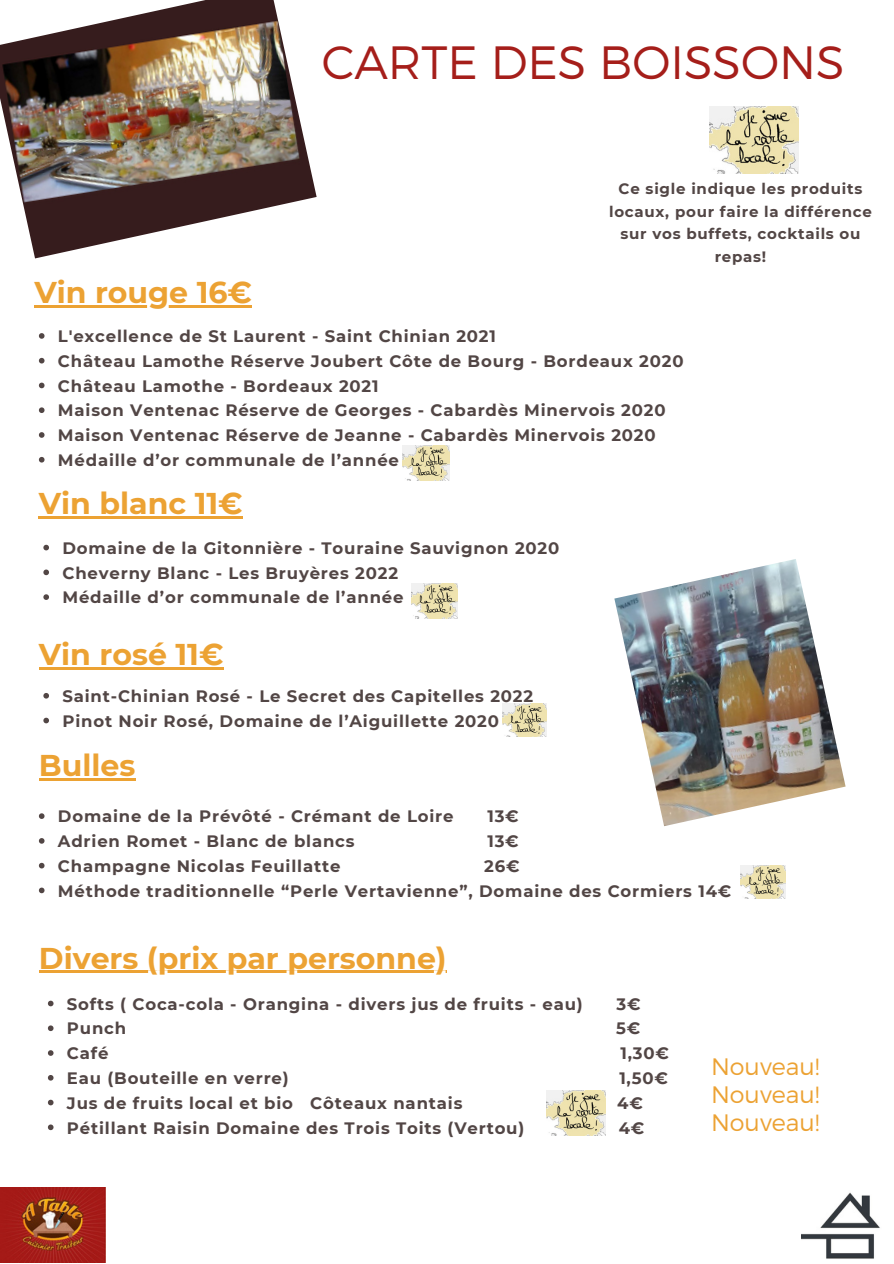
<style>
.page{position:relative;width:894px;height:1264px;background:#fff}
.page>*{position:absolute;margin:0;border:0;box-sizing:border-box;transform-origin:0 0}
.t1{font:300 46.65px "Montserrat";color:#a51e1a}
.t2{font:700 30px "Montserrat";color:#eca233}
.t3{font:300 23.7px "Montserrat";color:#eca233}
.t4{font:700 16.5px "Montserrat";letter-spacing:.05em;color:#524645}
.t5{font:700 15px/22.5px "Montserrat";letter-spacing:.05em;color:#524645;text-align:center}
</style>
<div class="page">
<img style="left:1px;top:1187px;width:105px;height:75px">
<img style="left:801px;top:1192px;width:79px;height:67px">
<img style="left:0;top:0;width:316px;height:258px">
<svg style="left:39px;top:333px;width:5px;height:6px"></svg>
<svg style="left:39px;top:358px;width:5px;height:5px"></svg>
<svg style="left:39px;top:382px;width:5px;height:6px"></svg>
<svg style="left:39px;top:407px;width:5px;height:6px"></svg>
<svg style="left:39px;top:432px;width:5px;height:6px"></svg>
<svg style="left:39px;top:457px;width:5px;height:5px"></svg>
<hr style="left:34px;top:305px;width:218px;height:3px;background:#eca233">
<svg style="left:43px;top:545px;width:6px;height:5px"></svg>
<svg style="left:43px;top:569px;width:6px;height:6px"></svg>
<svg style="left:43px;top:594px;width:6px;height:6px"></svg>
<hr style="left:39px;top:516px;width:204px;height:3px;background:#eca233">
<hr style="left:39px;top:778px;width:96px;height:2px;background:#eca233">
<svg style="left:39px;top:813px;width:5px;height:6px"></svg>
<svg style="left:39px;top:838px;width:5px;height:5px"></svg>
<svg style="left:39px;top:862px;width:5px;height:6px"></svg>
<svg style="left:39px;top:887px;width:5px;height:6px"></svg>
<hr style="left:39px;top:970px;width:407px;height:3px;background:#eca233">
<svg style="left:48px;top:1000px;width:5px;height:6px"></svg>
<svg style="left:48px;top:1025px;width:5px;height:6px"></svg>
<svg style="left:48px;top:1050px;width:5px;height:5px"></svg>
<svg style="left:48px;top:1075px;width:5px;height:5px"></svg>
<svg style="left:48px;top:1099px;width:5px;height:6px"></svg>
<svg style="left:48px;top:1124px;width:5px;height:6px"></svg>
<hr style="left:39px;top:667px;width:184px;height:2px;background:#eca233">
<img style="left:546px;top:1090px;width:59px;height:45px">
<img style="left:740px;top:865px;width:45px;height:34px">
<img style="left:502px;top:704px;width:44px;height:32px">
<img style="left:411px;top:583px;width:46px;height:35px">
<img style="left:403px;top:446px;width:46px;height:34px">
<img style="left:709px;top:107px;width:89px;height:66px">
<svg style="left:43px;top:693px;width:6px;height:5px"></svg>
<svg style="left:43px;top:717px;width:6px;height:6px"></svg>
<img style="left:614px;top:559px;width:231px;height:267px">
<p class="t1" style="left:321px;top:32px;width:524px">CARTE DES BOISSONS</p>
<p class="t2" style="left:34px;top:274px;width:219px">Vin rouge 16€</p>
<p class="t5" style="left:609px;top:178px;width:264px">Ce sigle indique les produits locaux, pour faire la différence sur vos buffets, cocktails ou repas!</p>
<h4 class="t4" style="left:58px;top:326px;width:439px">L'excellence de St Laurent - Saint Chinian 2021</h4>
<h2 class="t4" style="left:58px;top:351px;width:627px">Château Lamothe Réserve Joubert Côte de Bourg - Bordeaux 2020</h2>
<p class="t4" style="left:58px;top:375px;width:322px">Château Lamothe - Bordeaux 2021</p>
<p class="t4" style="left:58px;top:400px;width:609px">Maison Ventenac Réserve de Georges - Cabardès Minervois 2020</p>
<p class="t4" style="left:58px;top:425px;width:599px">Maison Ventenac Réserve de Jeanne - Cabardès Minervois 2020</p>
<p class="t4" style="left:58px;top:450px;width:342px">Médaille d’or communale de l’année</p>
<p class="t2" style="left:39px;top:485px;width:205px">Vin blanc 11€</p>
<p class="t4" style="left:62px;top:538px;width:498px">Domaine de la Gitonnière - Touraine Sauvignon 2020</p>
<h2 class="t4" style="left:62px;top:562px;width:337px">Cheverny Blanc - Les Bruyères 2022</h2>
<p class="t4" style="left:62px;top:587px;width:342px">Médaille d’or communale de l’année</p>
<p class="t2" style="left:39px;top:636px;width:186px">Vin rosé 11€</p>
<h3 class="t4" style="left:62px;top:686px;width:472px">Saint-Chinian Rosé - Le Secret des Capitelles 2022</h3>
<p class="t4" style="left:62px;top:710px;width:438px">Pinot Noir Rosé, Domaine de l’Aiguillette 2020</p>
<p class="t2" style="left:39px;top:747px;width:98px">Bulles</p>
<p class="t4" style="left:58px;top:806px;width:397px">Domaine de la Prévôté - Crémant de Loire</p>
<p class="t4" style="left:487px;top:806px;width:33px">13€</p>
<p class="t4" style="left:58px;top:831px;width:298px">Adrien Romet - Blanc de blancs</p>
<p class="t4" style="left:487px;top:831px;width:33px">13€</p>
<h2 class="t4" style="left:58px;top:855px;width:284px">Champagne Nicolas Feuillatte</h2>
<h2 class="t4" style="left:484px;top:855px;width:37px">26€</h2>
<p class="t4" style="left:58px;top:880px;width:674px">Méthode traditionnelle “Perle Vertavienne”, Domaine des Cormiers 14€</p>
<p class="t2" style="left:39px;top:939px;width:409px">Divers (prix par personne)</p>
<p class="t4" style="left:67px;top:993px;width:517px">Softs ( Coca-cola - Orangina - divers jus de fruits - eau)</p>
<p class="t4" style="left:616px;top:993px;width:26px">3€</p>
<h2 class="t4" style="left:67px;top:1018px;width:61px">Punch</h2>
<h2 class="t4" style="left:616px;top:1018px;width:26px">5€</h2>
<p class="t4" style="left:67px;top:1043px;width:43px">Café</p>
<p class="t4" style="left:620px;top:1043px;width:50px">1,30€</p>
<p class="t4" style="left:67px;top:1067px;width:223px">Eau (Bouteille en verre)</p>
<p class="t4" style="left:619px;top:1067px;width:50px">1,50€</p>
<p class="t4" style="left:67px;top:1092px;width:397px">Jus de fruits local et bio Côteaux nantais</p>
<p class="t4" style="left:617px;top:1092px;width:27px">4€</p>
<p class="t4" style="left:67px;top:1117px;width:459px">Pétillant Raisin Domaine des Trois Toits (Vertou)</p>
<p class="t4" style="left:618px;top:1117px;width:27px">4€</p>
<p class="t3" style="left:710px;top:1050px;width:110px">Nouveau!</p>
<p class="t3" style="left:710px;top:1107px;width:110px">Nouveau!</p>
<h2 class="t3" style="left:710px;top:1079px;width:110px">Nouveau!</h2>
</div>
